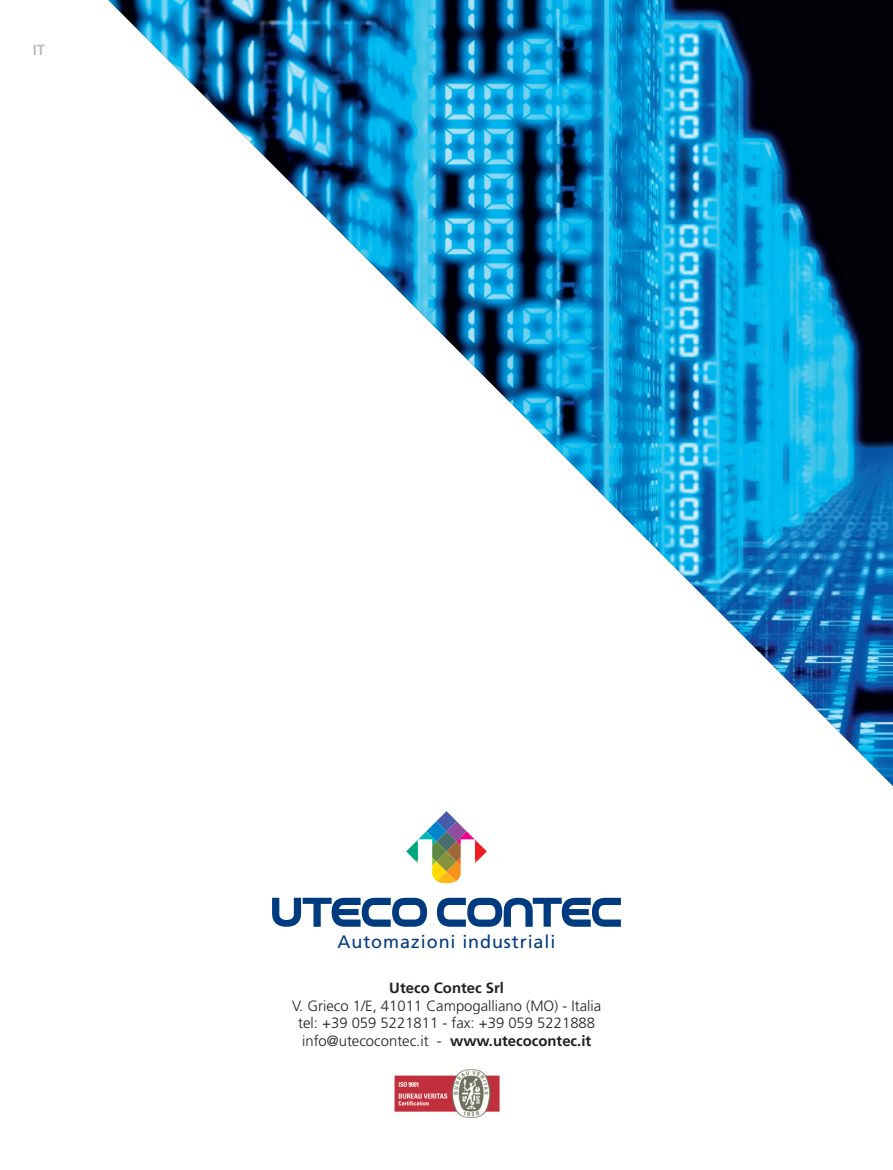
<style>
.page{position:relative;width:893px;height:1170px;background:#fff}
.page>*{position:absolute;margin:0;border:0;box-sizing:border-box;transform-origin:0 0}
.t1{font:18px "Frutiger LT Std";letter-spacing:.05em;color:#013b7f}
.t2{font:300 14.85px/17.9px "Frutiger LT Std";color:#231f20;text-align:center}
.t3{font:700 14.85px "Frutiger LT Std";color:#231f20}
.t4{font:700 14.85px "Frutiger LT Std";color:#bcbdc0}
.s1{font-weight:700}
</style>
<div class="page">
<img style="left:108px;top:0;width:785px;height:785px">
<img style="left:394px;top:1069px;width:105px;height:48px">
<svg style="left:272px;top:811px;width:349px;height:115px"></svg>
<p class="t4" style="left:33px;top:41px;width:14px">IT</p>
<p class="t1" style="left:338px;top:930px;width:219px">Automazioni industriali</p>
<p class="t3" style="left:389px;top:978px;width:116px">Uteco Contec Srl</p>
<p class="t2" style="left:292px;top:996px;width:311px">V. Grieco 1/E, 41011 Campogalliano (MO) - Italia tel: +39 059 5221811 - fax: +39 059 5221888 info@utecocontec.it - <span class="s1">www.utecocontec.it</span></p>
</div>
